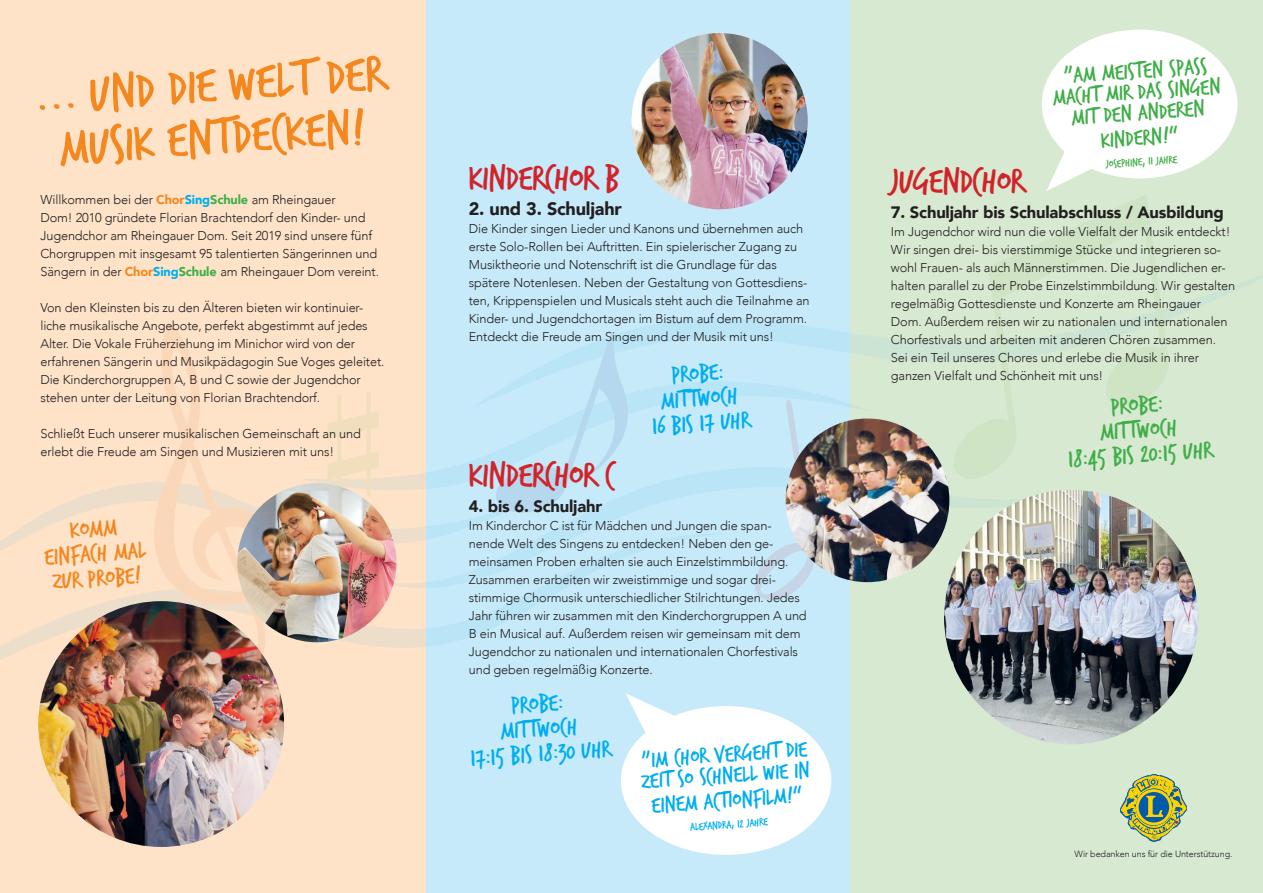
<style>
.page{position:relative;width:1263px;height:893px;background:#fff}
.page>*{position:absolute;margin:0;border:0;box-sizing:border-box;transform-origin:0 0}
.t1{font:54px "Trash Hand";color:#f5871f}
.t2{font:37.5px "Trash Hand";letter-spacing:-.01em;color:#d1232a}
.t3{font:25.65px "Trash Hand";color:#00aeef}
.t4{font:25.65px "Trash Hand";color:#40ae49}
.t5{font:25.65px "Trash Hand";color:#f5871f}
.t6{font:24px/21px "Trash Hand";color:#40ae49;text-align:center}
.t7{font:24px/21px "Trash Hand";color:#00aeef}
.t8{font:900 18px "Avenir";letter-spacing:-.01em;color:#231f20}
.t9{font:900 16.5px "Avenir";letter-spacing:-.01em;color:#231f20}
.t10{font:300 12.75px/18px "Avenir";letter-spacing:-.01em;color:#231f20}
.t11{font:12px "Trash Hand";color:#40ae49}
.t12{font:12px "Trash Hand";color:#00aeef}
.t13{font:300 9px "Avenir";letter-spacing:-.01em;color:#231f20}
.s1{font-weight:900;color:#f5871f}
.s2{font-weight:900;color:#00aeef}
.s3{font-weight:900;color:#40ae49}
</style>
<div class="page">
<div style="left:425px;top:0;width:425px;height:893px;background:#c6eafa"></div>
<img style="left:631px;top:33px;width:177px;height:176px;border-radius:88px">
<div style="left:0;top:0;width:425px;height:893px;background:#fee3c9"></div>
<div style="left:850px;top:0;width:413px;height:893px;background:#d8e9d2"></div>
<img style="left:38px;top:601px;width:246px;height:246px;border-radius:123px">
<div style="left:1042px;top:30px;width:195px;height:148px;background:#fff;border-radius:50%"></div>
<svg style="left:1046px;top:143px;width:51px;height:48px"></svg>
<svg style="left:25px;top:482px;width:343px;height:43px"></svg>
<svg style="left:0;top:525px;width:542px;height:162px"></svg>
<svg style="left:372px;top:455px;width:688px;height:146px"></svg>
<svg style="left:475px;top:275px;width:788px;height:136px"></svg>
<svg style="left:148px;top:325px;width:131px;height:362px"></svg>
<svg style="left:493px;top:332px;width:148px;height:184px"></svg>
<svg style="left:751px;top:400px;width:64px;height:201px"></svg>
<svg style="left:949px;top:195px;width:221px;height:288px"></svg>
<svg style="left:327px;top:392px;width:52px;height:107px"></svg>
<img style="left:944px;top:490px;width:254px;height:254px;border-radius:127px">
<img style="left:786px;top:418px;width:163px;height:164px;border-radius:82px">
<img style="left:237px;top:483px;width:159px;height:159px;border-radius:80px">
<div style="left:621px;top:706px;width:210px;height:149px;background:#fff;border-radius:50%"></div>
<svg style="left:626px;top:693px;width:55px;height:50px"></svg>
<svg style="left:1120px;top:774px;width:67px;height:67px"></svg>
<p class="t1" style="left:31px;top:71px;width:353px;rotate:-4deg">... UND DIE WELT DER</p>
<p class="t1" style="left:58px;top:122px;width:308px;rotate:-4deg">MUSIK ENTDECKEN!</p>
<p class="t10" style="left:40px;top:191px;width:340px">Willkommen bei der <span class="s1">Chor</span><span class="s2">Sing</span><span class="s3">Schule</span> am Rheingauer<br>Dom! 2010 gründete Florian Brachtendorf den Kinder- und Jugendchor am Rheingauer Dom. Seit 2019 sind unsere fünf Chorgruppen mit insgesamt 95 talentierten Sängerinnen und Sängern in der <span class="s1">Chor</span><span class="s2">Sing</span><span class="s3">Schule</span> am Rheingauer Dom vereint.</p>
<p class="t10" style="left:40px;top:299px;width:346px">Von den Kleinsten bis zu den Älteren bieten wir kontinuier&shy;liche musikalische Angebote, perfekt abgestimmt auf jedes Alter. Die Vokale Früherziehung im Minichor wird von der erfahrenen Sängerin und Musikpädagogin Sue Voges geleitet.<br>Die Kinderchorgruppen A, B und C sowie der Jugendchor stehen unter der Leitung von Florian Brachtendorf.</p>
<p class="t10" style="left:40px;top:425px;width:322px">Schließt Euch unserer musikalischen Gemeinschaft an und</p>
<p class="t10" style="left:40px;top:443px;width:295px">erlebt die Freude am Singen und Musizieren mit uns!</p>
<p class="t5" style="left:69px;top:517px;width:49px;rotate:-4deg">KOMM</p>
<p class="t5" style="left:44px;top:544px;width:103px;rotate:-4deg">EINFACH MAL</p>
<p class="t5" style="left:52px;top:569px;width:90px;rotate:-4deg">ZUR PROBE!</p>
<p class="t2" style="left:469px;top:160px;width:152px">KINDERCHOR B</p>
<p class="t8" style="left:469px;top:193px;width:155px">2. und 3. Schuljahr</p>
<p class="t10" style="left:469px;top:220px;width:336px">Die Kinder singen Lieder und Kanons und übernehmen auch erste Solo-Rollen bei Auftritten. Ein spielerischer Zugang zu<br>Musiktheorie und Notenschrift ist die Grundlage für das</p>
<p class="t10" style="left:469px;top:274px;width:342px">spätere Notenlesen. Neben der Gestaltung von Gottesdiens&shy;ten, Krippenspielen und Musicals steht auch die Teilnahme an Kinder- und Jugendchortagen im Bistum auf dem Programm.<br>Entdeckt die Freude am Singen und der Musik mit uns!</p>
<p class="t3" style="left:670px;top:362px;width:54px;rotate:-4deg">PROBE:</p>
<p class="t3" style="left:660px;top:388px;width:78px;rotate:-4deg">MITTWOCH</p>
<p class="t3" style="left:651px;top:414px;width:100px;rotate:-4deg">16 BIS 17 UHR</p>
<p class="t2" style="left:469px;top:457px;width:148px">KINDERCHOR C</p>
<p class="t9" style="left:469px;top:492px;width:135px">4. bis 6. Schuljahr</p>
<p class="t10" style="left:469px;top:517px;width:304px">Im Kinderchor C ist für Mädchen und Jungen die span-</p>
<p class="t10" style="left:469px;top:535px;width:306px">nende Welt des Singens zu entdecken! Neben den ge-</p>
<p class="t10" style="left:469px;top:553px;width:321px">meinsamen Proben erhalten sie auch Einzelstimmbildung.</p>
<p class="t10" style="left:469px;top:571px;width:339px">Zusammen erarbeiten wir zweistimmige und sogar drei&shy;stimmige Chormusik unterschiedlicher Stilrichtungen. Jedes Jahr führen wir zusammen mit den Kinderchorgruppen A und B ein Musical auf. Außerdem reisen wir gemeinsam mit dem Jugendchor zu nationalen und internationalen Chorfestivals und geben regelmäßig Konzerte.</p>
<p class="t3" style="left:510px;top:693px;width:54px;rotate:-4deg">PROBE:</p>
<p class="t3" style="left:500px;top:719px;width:78px;rotate:-4deg">MITTWOCH</p>
<p class="t3" style="left:470px;top:746px;width:142px;rotate:-4deg">17:15 BIS 18:30 UHR</p>
<p class="t7" style="left:640px;top:751px;width:170px;rotate:-4deg">„IM CHOR VERGEHT DIE<br>ZEIT SO SCHNELL WIE IN</p>
<p class="t7" style="left:651px;top:796px;width:153px;rotate:-4deg">EINEM ACTIONFILM!“</p>
<p class="t12" style="left:690px;top:821px;width:79px;rotate:-4deg">ALEXANDRA, 12 JAHRE</p>
<p class="t6" style="left:1063px;top:66px;width:145px;rotate:-4deg">„AM MEISTEN SPASS</p>
<p class="t6" style="left:1052px;top:88px;width:170px;rotate:-4deg">MACHT MIR DAS SINGEN<br>MIT DEN ANDEREN</p>
<p class="t6" style="left:1100px;top:131px;width:79px;rotate:-4deg">KINDERN!“</p>
<p class="t11" style="left:1106px;top:158px;width:73px;rotate:-4deg">JOSEPHINE, 11 JAHRE</p>
<p class="t2" style="left:891px;top:163px;width:135px">JUGENDCHOR</p>
<p class="t9" style="left:891px;top:198px;width:335px">7. Schuljahr bis Schulabschluss / Ausbildung</p>
<p class="t10" style="left:891px;top:223px;width:346px">Im Jugendchor wird nun die volle Vielfalt der Musik entdeckt!<br>Wir singen drei- bis vierstimmige Stücke und integrieren so&shy;wohl Frauen- als auch Männerstimmen. Die Jugendlichen er&shy;halten parallel zu der Probe Einzelstimmbildung. Wir gestalten</p>
<p class="t10" style="left:891px;top:295px;width:312px">regelmäßig Gottesdienste und Konzerte am Rheingauer</p>
<p class="t10" style="left:891px;top:313px;width:338px">Dom. Außerdem reisen wir zu nationalen und internationalen</p>
<p class="t10" style="left:891px;top:331px;width:327px">Chorfestivals und arbeiten mit anderen Chören zusammen.<br>Sei ein Teil unseres Chores und erlebe die Musik in ihrer</p>
<p class="t10" style="left:891px;top:367px;width:214px">ganzen Vielfalt und Schönheit mit uns!</p>
<p class="t4" style="left:1110px;top:394px;width:54px;rotate:-4deg">PROBE:</p>
<p class="t4" style="left:1099px;top:420px;width:78px;rotate:-4deg">MITTWOCH</p>
<p class="t4" style="left:1067px;top:447px;width:146px;rotate:-4deg">18:45 BIS 20:15 UHR</p>
<p class="t13" style="left:1074px;top:849px;width:160px">Wir bedanken uns für die Unterstützung.</p>
</div>
